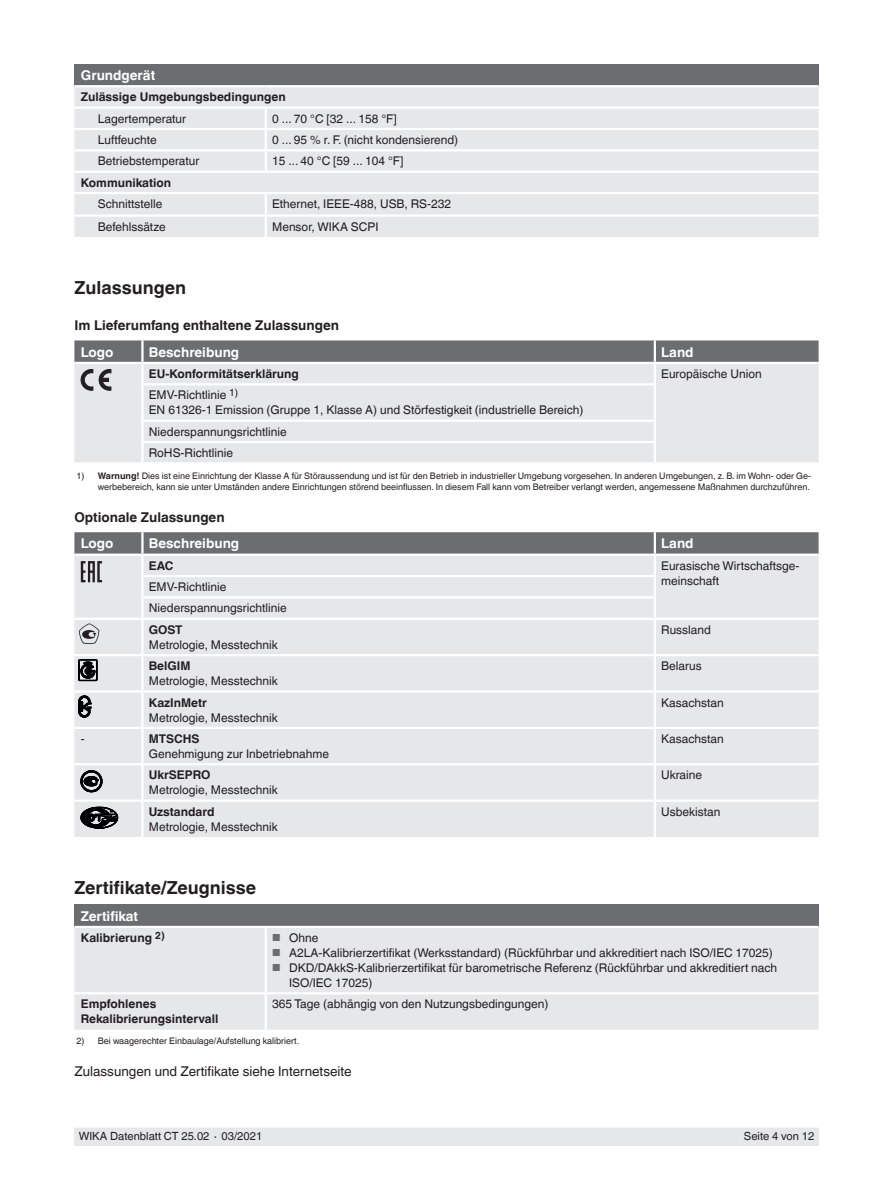
<style>
.page{position:relative;width:893px;height:1188px;background:#fff}
.page>*{position:absolute;margin:0;border:0;box-sizing:border-box;transform-origin:0 0}
.t1{font:700 18px "Helvetica World";color:#231f20}
.t2{font:700 13.5px "Helvetica World";color:#fff}
.t3{font:700 13.5px "Helvetica World";color:#231f20}
.t4{font:13.5px "Helvetica World";color:#231f20}
.t5{font:12px/15px "Helvetica World";color:#231f20}
.t6{font:700 12px/15px "Helvetica World";color:#231f20}
.t7{font:11.25px "Helvetica World";color:#231f20}
.t8{font:9px/10.5px "Helvetica World";color:#231f20;text-align:right}
.s1{font-weight:700}
.s2{font-size:10.2px;color:#6c6d70}
</style>
<div class="page">
<div style="left:74px;top:1128px;width:745px;height:17px;background:#e6e7e9"></div>
<div style="left:74px;top:64px;width:745px;height:22px;background:#6c6d70"></div>
<div style="left:74px;top:87px;width:745px;height:150px;background:#e6e7e9"></div>
<hr style="left:74px;top:85px;width:192px;height:2px;background:#fff">
<hr style="left:266px;top:85px;width:553px;height:2px;background:#fff">
<hr style="left:74px;top:106px;width:193px;height:3px;background:#fff">
<hr style="left:267px;top:106px;width:552px;height:3px;background:#fff">
<hr style="left:74px;top:128px;width:193px;height:2px;background:#fff">
<hr style="left:267px;top:128px;width:552px;height:2px;background:#fff">
<svg style="left:265px;top:109px;width:2px;height:40px"></svg>
<hr style="left:74px;top:149px;width:193px;height:2px;background:#fff">
<hr style="left:267px;top:149px;width:552px;height:2px;background:#fff">
<hr style="left:265px;top:151px;width:2px;height:20px;background:#fff">
<hr style="left:74px;top:171px;width:193px;height:2px;background:#fff">
<hr style="left:267px;top:171px;width:552px;height:2px;background:#fff">
<hr style="left:74px;top:192px;width:193px;height:2px;background:#fff">
<hr style="left:267px;top:192px;width:552px;height:2px;background:#fff">
<hr style="left:265px;top:194px;width:2px;height:20px;background:#fff">
<hr style="left:74px;top:214px;width:193px;height:3px;background:#fff">
<hr style="left:267px;top:214px;width:552px;height:3px;background:#fff">
<hr style="left:265px;top:217px;width:2px;height:20px;background:#fff">
<div style="left:74px;top:390px;width:745px;height:72px;background:#e6e7e9"></div>
<hr style="left:141px;top:385px;width:3px;height:35px;background:#fff">
<hr style="left:654px;top:385px;width:2px;height:35px;background:#fff">
<hr style="left:141px;top:420px;width:515px;height:2px;background:#fff">
<hr style="left:141px;top:422px;width:3px;height:19px;background:#fff">
<hr style="left:141px;top:441px;width:515px;height:2px;background:#fff">
<hr style="left:141px;top:443px;width:3px;height:19px;background:#fff">
<svg style="left:654px;top:422px;width:2px;height:40px"></svg>
<svg style="left:74px;top:340px;width:745px;height:50px;background:#b3b4b6"></svg>
<div style="left:74px;top:644px;width:745px;height:193px;background:#e6e7e9"></div>
<hr style="left:141px;top:620px;width:3px;height:34px;background:#fff">
<hr style="left:654px;top:620px;width:2px;height:34px;background:#fff">
<hr style="left:74px;top:654px;width:68px;height:2px;background:#fff">
<hr style="left:142px;top:654px;width:513px;height:2px;background:#fff">
<hr style="left:141px;top:656px;width:3px;height:34px;background:#fff">
<hr style="left:655px;top:654px;width:164px;height:2px;background:#fff">
<hr style="left:654px;top:656px;width:2px;height:34px;background:#fff">
<hr style="left:74px;top:690px;width:68px;height:3px;background:#fff">
<hr style="left:142px;top:690px;width:513px;height:3px;background:#fff">
<hr style="left:141px;top:693px;width:3px;height:34px;background:#fff">
<hr style="left:655px;top:690px;width:164px;height:3px;background:#fff">
<hr style="left:654px;top:693px;width:2px;height:34px;background:#fff">
<hr style="left:74px;top:727px;width:68px;height:2px;background:#fff">
<hr style="left:142px;top:727px;width:513px;height:2px;background:#fff">
<hr style="left:141px;top:729px;width:3px;height:34px;background:#fff">
<hr style="left:655px;top:727px;width:164px;height:2px;background:#fff">
<hr style="left:654px;top:729px;width:2px;height:34px;background:#fff">
<hr style="left:74px;top:763px;width:68px;height:2px;background:#fff">
<hr style="left:142px;top:763px;width:513px;height:2px;background:#fff">
<hr style="left:141px;top:765px;width:3px;height:35px;background:#fff">
<hr style="left:655px;top:763px;width:164px;height:2px;background:#fff">
<hr style="left:654px;top:765px;width:2px;height:35px;background:#fff">
<hr style="left:74px;top:800px;width:68px;height:2px;background:#fff">
<hr style="left:142px;top:800px;width:513px;height:2px;background:#fff">
<hr style="left:141px;top:802px;width:3px;height:35px;background:#fff">
<hr style="left:655px;top:800px;width:164px;height:2px;background:#fff">
<hr style="left:654px;top:802px;width:2px;height:35px;background:#fff">
<svg style="left:81px;top:771px;width:21px;height:21px"></svg>
<svg style="left:81px;top:807px;width:37px;height:22px"></svg>
<div style="left:74px;top:905px;width:745px;height:22px;background:#6c6d70"></div>
<div style="left:74px;top:928px;width:745px;height:102px;background:#e6e7e9"></div>
<hr style="left:265px;top:928px;width:2px;height:64px;background:#fff">
<hr style="left:74px;top:992px;width:193px;height:2px;background:#fff">
<hr style="left:74px;top:926px;width:193px;height:2px;background:#fff">
<hr style="left:267px;top:926px;width:552px;height:2px;background:#fff">
<hr style="left:267px;top:992px;width:552px;height:2px;background:#fff">
<hr style="left:265px;top:994px;width:2px;height:36px;background:#fff">
<svg style="left:74px;top:532px;width:745px;height:112px;background:#cfd0d2"></svg>
<svg style="left:79px;top:660px;width:18px;height:21px"></svg>
<svg style="left:79px;top:696px;width:12px;height:21px"></svg>
<p class="t2" style="left:81px;top:67px;width:76px">Grundgerät</p>
<p class="t6" style="left:81px;top:90px;width:206px">Zulässige Umgebungsbedingungen</p>
<p class="t5" style="left:98px;top:111px;width:90px">Lagertemperatur</p>
<p class="t5" style="left:272px;top:111px;width:126px">0 ... 70 °C [32 ... 158 °F]</p>
<p class="t5" style="left:98px;top:132px;width:60px">Luftfeuchte</p>
<p class="t5" style="left:272px;top:132px;width:188px">0 ... 95 % r. F. (nicht kondensierend)</p>
<p class="t5" style="left:98px;top:154px;width:103px">Betriebstemperatur</p>
<p class="t5" style="left:272px;top:154px;width:133px">15 ... 40 °C [59 ... 104 °F]</p>
<p class="t6" style="left:81px;top:175px;width:92px">Kommunikation</p>
<p class="t5" style="left:98px;top:196px;width:66px">Schnittstelle</p>
<p class="t5" style="left:272px;top:196px;width:180px">Ethernet, IEEE-488, USB, RS-232</p>
<p class="t5" style="left:98px;top:219px;width:69px">Befehlssätze</p>
<p class="t5" style="left:272px;top:219px;width:108px">Mensor, WIKA SCPI</p>
<h1 class="t1" style="left:74px;top:277px;width:113px">Zulassungen</h1>
<p class="t3" style="left:74px;top:317px;width:266px">Im Lieferumfang enthaltene Zulassungen</p>
<p class="t2" style="left:81px;top:344px;width:34px">Logo</p>
<p class="t2" style="left:149px;top:344px;width:92px">Beschreibung</p>
<p class="t2" style="left:661px;top:344px;width:34px">Land</p>
<p class="t6" style="left:149px;top:366px;width:152px">EU-Konformitätserklärung</p>
<p class="t5" style="left:661px;top:366px;width:102px">Europäische Union</p>
<p class="t5" style="left:149px;top:388px;width:436px">EMV-Richtlinie <sup>1)<br></sup>EN 61326-1 Emission (Gruppe 1, Klasse A) und Störfestigkeit (industrielle Bereich)</p>
<p class="t5" style="left:149px;top:421px;width:139px;line-height:21.3px">Niederspannungsrichtlinie<br>RoHS-Richtlinie</p>
<p class="t8" style="left:77px;top:471px;width:736px">1) <span class="s1">Warnung!</span> Dies ist eine Einrichtung der Klasse A für Störaussendung und ist für den Betrieb in industrieller Umgebung vorgesehen. In anderen Umgebungen, z. B. im Wohn- oder Ge&shy;werbebereich, kann sie unter Umständen andere Einrichtungen störend beeinflussen. In diesem Fall kann vom Betreiber verlangt werden, angemessene Maßnahmen durchzuführen.</p>
<p class="t3" style="left:74px;top:509px;width:152px">Optionale Zulassungen</p>
<p class="t2" style="left:81px;top:536px;width:34px">Logo</p>
<p class="t2" style="left:149px;top:536px;width:92px">Beschreibung</p>
<p class="t2" style="left:661px;top:536px;width:34px">Land</p>
<p class="t6" style="left:149px;top:558px;width:26px">EAC</p>
<p class="t5" style="left:661px;top:558px;width:140px">Eurasische Wirtschaftsge&shy;meinschaft</p>
<p class="t5" style="left:149px;top:576px;width:139px;line-height:21.3px">EMV-Richtlinie<br>Niederspannungsrichtlinie</p>
<p class="t6" style="left:149px;top:622px;width:35px">GOST</p>
<p class="t5" style="left:149px;top:637px;width:130px">Metrologie, Messtechnik</p>
<p class="t5" style="left:661px;top:622px;width:51px">Russland</p>
<p class="t6" style="left:149px;top:659px;width:43px">BelGIM</p>
<p class="t5" style="left:149px;top:674px;width:130px">Metrologie, Messtechnik</p>
<p class="t5" style="left:661px;top:659px;width:42px">Belarus</p>
<p class="t6" style="left:149px;top:695px;width:60px">KazInMetr</p>
<p class="t5" style="left:149px;top:710px;width:130px">Metrologie, Messtechnik</p>
<p class="t5" style="left:661px;top:695px;width:64px">Kasachstan</p>
<p class="t5" style="left:81px;top:731px;width:5px">-</p>
<p class="t6" style="left:149px;top:731px;width:52px">MTSCHS</p>
<p class="t5" style="left:149px;top:746px;width:182px">Genehmigung zur Inbetriebnahme</p>
<p class="t5" style="left:661px;top:731px;width:64px">Kasachstan</p>
<p class="t6" style="left:149px;top:768px;width:63px">UkrSEPRO</p>
<p class="t5" style="left:149px;top:783px;width:130px">Metrologie, Messtechnik</p>
<p class="t5" style="left:661px;top:768px;width:42px">Ukraine</p>
<p class="t6" style="left:149px;top:804px;width:67px">Uzstandard</p>
<p class="t5" style="left:149px;top:819px;width:130px">Metrologie, Messtechnik</p>
<p class="t5" style="left:661px;top:804px;width:61px">Usbekistan</p>
<h1 class="t1" style="left:74px;top:877px;width:183px">Zertifikate/Zeugnisse</h1>
<p class="t2" style="left:81px;top:908px;width:59px">Zertifikat</p>
<p class="t6" style="left:81px;top:930px;width:86px">Kalibrierung <sup>2)</sup></p>
<p class="t5" style="left:272px;top:930px;width:48px"><span class="s2">■</span> Ohne</p>
<p class="t5" style="left:272px;top:945px;width:502px"><span class="s2">■</span> A2LA-Kalibrierzertifikat (Werksstandard) (Rückführbar und akkreditiert nach ISO/IEC 17025)</p>
<p class="t5" style="left:289px;top:960px;width:490px;text-indent:-17px"><span class="s2">■</span> DKD/DAkkS-Kalibrierzertifikat für barometrische Referenz (Rückführbar und akkreditiert nach<br>ISO/IEC 17025)</p>
<p class="t6" style="left:81px;top:997px;width:139px">Empfohlenes<br>Rekalibrierungsintervall</p>
<p class="t5" style="left:272px;top:997px;width:278px">365 Tage (abhängig von den Nutzungsbedingungen)</p>
<p class="t8" style="left:77px;top:1036px;width:224px">2) Bei waagerechter Einbaulage/Aufstellung kalibriert.</p>
<p class="t4" style="left:74px;top:1064px;width:279px">Zulassungen und Zertifikate siehe Internetseite</p>
<p class="t7" style="left:79px;top:1130px;width:185px">WIKA Datenblatt CT 25.02 ∙ 03/2021</p>
<p class="t7" style="left:744px;top:1130px;width:72px">Seite 4 von 12</p>
</div>
